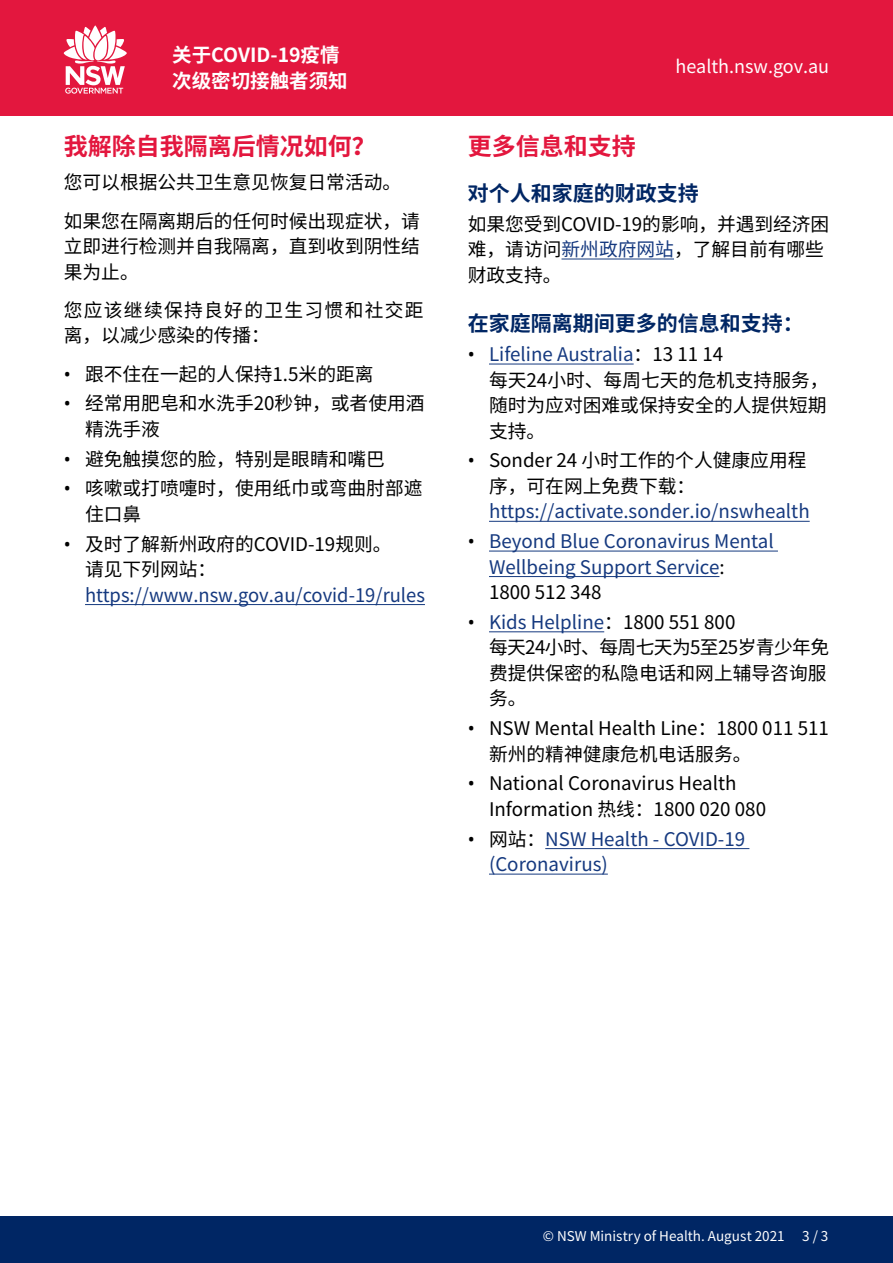
<style>
.page{position:relative;width:893px;height:1263px;background:#fff}
.page>*{position:absolute;margin:0;border:0;box-sizing:border-box;transform-origin:0 0}
._1_0_Heading_1{font:700 24px "Noto Sans CJ Ksc";color:#e3173e}
.Subhead{font:700 21px "Noto Sans CJ Ksc";color:#002664}
.t1{font:700 19.5px "Noto Sans CJ Ksc";color:#fff}
._3_0_Body{font:18.75px/25.5px "Noto Sans CJ Ksc";color:#000}
.t2{font:18.75px/25.5px "Noto Sans CJ Ksc";color:#15397f}
._3_0_Body-2{font:18.75px/25.5px "Noto Sans CJ Ksc";letter-spacing:.07em;color:#000}
.t3{font:18px "Noto Sans CJ Ksc";color:#fff}
.t4{font:13.5px "Noto Sans CJ Ksc";color:#fff}
.s1{font-family:"Noto Sans"}
.s2{font-family:"Noto Sans";color:#000}
.s3{color:#000}
.s4{color:#15397f}
</style>
<div class="page">
<div style="left:0;top:1216px;width:893px;height:47px;background:#002664"></div>
<div style="left:0;top:0;width:893px;height:116px;background:#e3173e"></div>
<svg style="left:64px;top:26px;width:63px;height:68px"></svg>
<hr style="left:85px;top:604px;width:340px;height:1px;background:#15397f">
<hr style="left:561px;top:259px;width:113px;height:1px;background:#15397f">
<hr style="left:489px;top:364px;width:145px;height:1px;background:#15397f">
<hr style="left:489px;top:521px;width:321px;height:1px;background:#15397f">
<hr style="left:489px;top:551px;width:289px;height:1px;background:#15397f">
<hr style="left:489px;top:576px;width:230px;height:1px;background:#15397f">
<hr style="left:489px;top:631px;width:115px;height:1px;background:#15397f">
<hr style="left:545px;top:848px;width:204px;height:1px;background:#15397f">
<hr style="left:489px;top:874px;width:119px;height:1px;background:#15397f">
<p class="t1" style="left:172px;top:44px;width:169px">关于COVID-19疫情</p>
<p class="t1" style="left:172px;top:70px;width:177px">次级密切接触者须知</p>
<p class="_1_0_Heading_1" style="left:64px;top:133px;width:313px">我解除自我隔离后情况如何？</p>
<p class="_3_0_Body" style="left:64px;top:170px;width:339px">您可以根据公共卫生意见恢复日常活动。</p>
<p class="_3_0_Body" style="left:64px;top:208px;width:358px;text-align:justify">如果您在隔离期后的任何时候出现症状，请立即进行检测并自我隔离，直到收到阴性结果为止。</p>
<p class="_3_0_Body-2" style="left:64px;top:298px;width:361px">您应该继续保持良好的卫生习惯和社交距离，以减少感染的传播：</p>
<p class="_3_0_Body" style="left:64px;top:361px;width:311px"><span class="s1">•</span> 跟不住在一起的人保持1.5米的距离</p>
<p class="_3_0_Body" style="left:85px;top:391px;width:341px;text-indent:-21px"><span class="s1">•</span> 经常用肥皂和水洗手20秒钟，或者使用酒精洗手液</p>
<p class="_3_0_Body" style="left:64px;top:446px;width:323px"><span class="s1">•</span> 避免触摸您的脸，特别是眼睛和嘴巴</p>
<p class="_3_0_Body" style="left:85px;top:476px;width:339px;text-indent:-21px"><span class="s1">•</span> 咳嗽或打喷嚏时，使用纸巾或弯曲肘部遮住口鼻</p>
<p class="t2" style="left:85px;top:531px;width:341px;text-indent:-21px"><span class="s2">•</span> <span class="s3">及时了解新州政府的COVID-19规则。<br>请见下列网站：</span>https://www.nsw.gov.au/covid-19/rules</p>
<p class="t3" style="left:676px;top:56px;width:155px">health.nsw.gov.au</p>
<p class="_1_0_Heading_1" style="left:468px;top:133px;width:169px">更多信息和支持</p>
<p class="Subhead" style="left:468px;top:181px;width:232px">对个人和家庭的财政支持</p>
<p class="_3_0_Body" style="left:468px;top:211px;width:363px">如果您受到COVID-19的影响，并遇到经济困难，请访问<span class="s4">新州政府网站</span>，了解目前有哪些财政支持。</p>
<p class="Subhead" style="left:468px;top:312px;width:338px">在家庭隔离期间更多的信息和支持：</p>
<p class="_3_0_Body" style="left:489px;top:342px;width:341px;text-indent:-21px"><span class="s1">•</span> <span class="s4">Lifeline Australia</span>：13 11 14<br>每天24小时、每周七天的危机支持服务，随时为应对困难或保持安全的人提供短期支持。</p>
<p class="t2" style="left:489px;top:448px;width:322px;text-indent:-21px"><span class="s2">•</span> <span class="s3">Sonder 24 小时工作的个人健康应用程序，可在网上免费下载：</span>https://activate.sonder.io/nswhealth</p>
<p class="t2" style="left:489px;top:529px;width:286px;text-indent:-21px"><span class="s2">•</span> Beyond Blue Coronavirus Mental<br>Wellbeing Support Service<span class="s3">:<br>1800 512 348</span></p>
<p class="_3_0_Body" style="left:489px;top:610px;width:342px;text-indent:-21px"><span class="s1">•</span> <span class="s4">Kids Helpline</span>：1800 551 800<br>每天24小时、每周七天为5至25岁青少年免费提供保密的私隐电话和网上辅导咨询服务。</p>
<p class="_3_0_Body" style="left:489px;top:716px;width:341px;text-indent:-21px"><span class="s1">•</span> NSW Mental Health Line：1800 011 511新州的精神健康危机电话服务。</p>
<p class="_3_0_Body" style="left:489px;top:771px;width:279px;text-indent:-21px"><span class="s1">•</span> National Coronavirus Health<br>Information 热线：1800 020 080</p>
<p class="t2" style="left:489px;top:826px;width:258px;text-indent:-21px"><span class="s2">•</span> <span class="s3">网站：</span>NSW Health - COVID-19 (Coronavirus)</p>
<p class="t4" style="left:543px;top:1228px;width:243px">© NSW Ministry of Health. August 2021</p>
<p class="t4" style="left:802px;top:1228px;width:28px">3 / 3</p>
</div>
